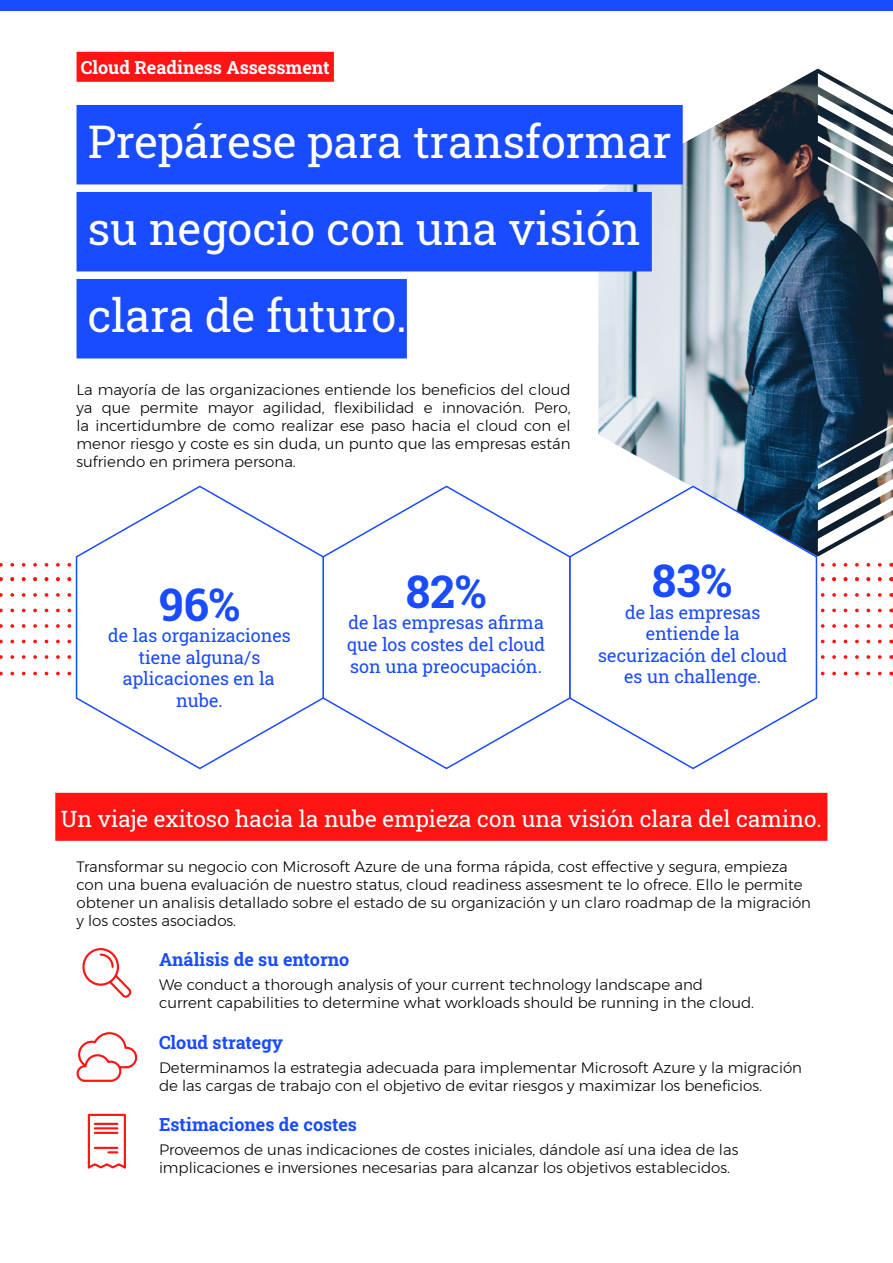
<style>
.page{position:relative;width:893px;height:1263px;background:#fff}
.page>*{position:absolute;margin:0;border:0;box-sizing:border-box;transform-origin:0 0}
.t1{font:45px/87px "Roboto Slab";color:#fff}
.t2{font:700 45px "Roboto Slab";color:#194bff}
.t3{font:22.5px "Roboto Slab";color:#fff}
.t4{font:18px/21.6px "Roboto Slab";color:#194bff;text-align:center}
.t5{font:700 18px "Roboto Slab";color:#194bff}
.t6{font:700 18px "Roboto Slab";color:#fff}
.t7{font:300 15px/18px "Montserrat";color:#000}
</style>
<div class="page">
<div style="left:0;top:0;width:893px;height:10px;background:#194bff"></div>
<svg style="left:0;top:563px;width:880px;height:4px"></svg>
<svg style="left:0;top:655px;width:880px;height:4px"></svg>
<svg style="left:0;top:577px;width:880px;height:4px"></svg>
<svg style="left:0;top:593px;width:880px;height:4px"></svg>
<svg style="left:0;top:609px;width:880px;height:3px"></svg>
<svg style="left:0;top:624px;width:880px;height:4px"></svg>
<svg style="left:0;top:640px;width:880px;height:3px"></svg>
<svg style="left:0;top:672px;width:880px;height:3px"></svg>
<img style="left:598px;top:69px;width:295px;height:488px">
<svg style="left:571px;top:484px;width:247px;height:286px"></svg>
<svg style="left:325px;top:485px;width:246px;height:285px"></svg>
<svg style="left:75px;top:485px;width:250px;height:285px"></svg>
<svg style="left:82px;top:948px;width:50px;height:50px"></svg>
<div style="left:77px;top:105px;width:606px;height:79px;background:#194bff"></div>
<div style="left:77px;top:192px;width:575px;height:79px;background:#194bff"></div>
<div style="left:77px;top:279px;width:330px;height:79px;background:#194bff"></div>
<div style="left:77px;top:52px;width:257px;height:30px;background:#ff1414"></div>
<svg style="left:76px;top:1032px;width:62px;height:50px"></svg>
<svg style="left:87px;top:1113px;width:39px;height:56px"></svg>
<div style="left:55px;top:793px;width:772px;height:48px;background:#ff1414"></div>
<p class="t6" style="left:81px;top:55px;width:250px">Cloud Readiness Assessment</p>
<h1 class="t1" style="left:88px;top:97px;width:585px">Prepárese para transformar su negocio con una visión clara de futuro.</h1>
<p class="t7" style="left:77px;top:380px;width:495px;text-align:justify">La mayoría de las organizaciones entiende los beneficios del cloud ya que permite mayor agilidad, flexibilidad e innovación. Pero, la incertidumbre de como realizar ese paso hacia el cloud con el menor riesgo y coste es sin duda, un punto que las empresas están sufriendo en primera persona.</p>
<h1 class="t2" style="left:159px;top:573px;width:83px">96%</h1>
<p class="t4" style="left:108px;top:624px;width:184px">de las organizaciones tiene alguna/s aplicaciones en la nube.</p>
<h1 class="t2" style="left:406px;top:561px;width:82px">82%</h1>
<p class="t4" style="left:347px;top:612px;width:199px;text-align:justify">de las empresas afirma que los costes del cloud son una preocupación.</p>
<h1 class="t2" style="left:652px;top:550px;width:82px">83%</h1>
<p class="t4" style="left:598px;top:601px;width:191px">de las empresas entiende la securización del cloud es un challenge.</p>
<h2 class="t3" style="left:61px;top:804px;width:762px">Un viaje exitoso hacia la nube empieza con una visión clara del camino.</h2>
<p class="t7" style="left:77px;top:857px;width:736px">Transformar su negocio con Microsoft Azure de una forma rápida, cost effective y segura, empieza con una buena evaluación de nuestro status, cloud readiness assesment te lo ofrece. Ello le permite obtener un analisis detallado sobre el estado de su organización y un claro roadmap de la migración y los costes asociados.</p>
<p class="t5" style="left:159px;top:947px;width:192px">Análisis de su entorno</p>
<p class="t7" style="left:159px;top:975px;width:597px">We conduct a thorough analysis of your current technology landscape and current capabilities to determine what workloads should be running in the cloud.</p>
<p class="t5" style="left:159px;top:1030px;width:126px">Cloud strategy</p>
<p class="t7" style="left:159px;top:1058px;width:645px">Determinamos la estrategia adecuada para implementar Microsoft Azure y la migración de las cargas de trabajo con el objetivo de evitar riesgos y maximizar los beneficios.</p>
<p class="t5" style="left:159px;top:1112px;width:199px">Estimaciones de costes</p>
<p class="t7" style="left:159px;top:1140px;width:581px">Proveemos de unas indicaciones de costes iniciales, dándole así una idea de las implicaciones e inversiones necesarias para alcanzar los objetivos establecidos.</p>
</div>
